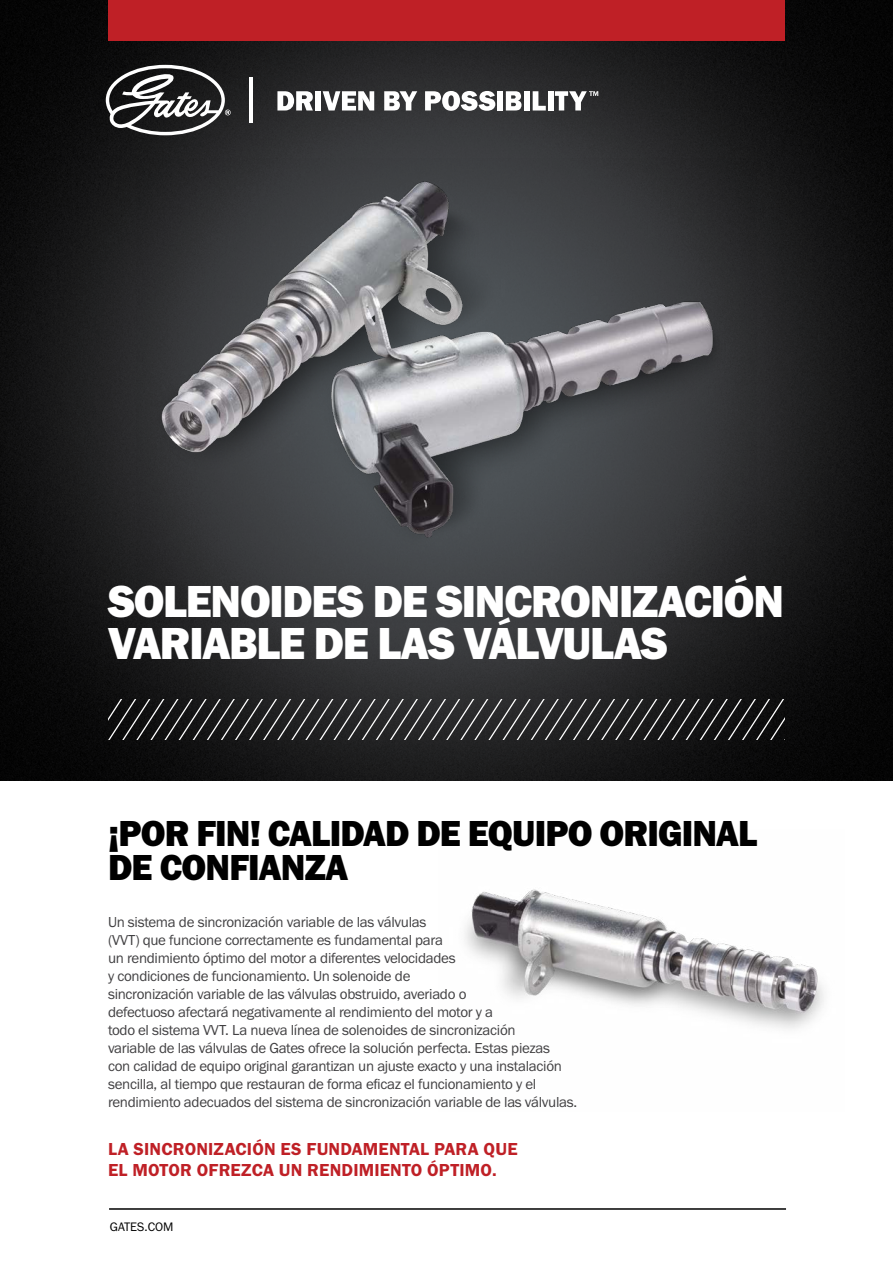
<style>
.page{position:relative;width:893px;height:1263px;background:#fff}
.page>*{position:absolute;margin:0;border:0;box-sizing:border-box;transform-origin:0 0}
.Main_Title{font:46.5px/42px "Franklin Gothic URW Hea";letter-spacing:-.03em;color:#fff;scale:.96 1}
.Paragraph_-_Title{font:37.5px/33.8px "Franklin Gothic URW Hea";letter-spacing:-.025em;color:#000;scale:.96 1}
.BODY_-_Title_Red{font:18px/21px "Franklin Gothic URW Dem";letter-spacing:.01em;color:#bf2026}
.Paragraph_-_Body{font:15px/18px "Franklin Gothic URW Boo";letter-spacing:-.02em;color:#414042}
.BODY_-_Footer{font:12.75px "Franklin Gothic URW Boo";color:#000}
</style>
<div class="page">
<img style="left:0;top:0;width:893px;height:780px">
<hr style="left:109px;top:1208px;width:677px;height:2px;background:#000">
<svg style="left:108px;top:699px;width:677px;height:41px;background:#353536"></svg>
<img style="left:465px;top:889px;width:359px;height:140px">
<img style="left:136px;top:159px;width:620px;height:463px">
<div style="left:108px;top:0;width:677px;height:40px;background:#bf2026"></div>
<hr style="left:250px;top:77px;width:3px;height:46px;background:#fff">
<svg style="left:277px;top:91px;width:36px;height:19px"></svg>
<div style="left:315px;top:91px;width:6px;height:19px;background:#fff"></div>
<svg style="left:323px;top:91px;width:51px;height:19px"></svg>
<svg style="left:384px;top:91px;width:33px;height:19px"></svg>
<svg style="left:425px;top:91px;width:70px;height:20px"></svg>
<div style="left:497px;top:91px;width:6px;height:19px;background:#fff"></div>
<svg style="left:506px;top:91px;width:15px;height:19px"></svg>
<div style="left:524px;top:91px;width:6px;height:19px;background:#fff"></div>
<svg style="left:533px;top:91px;width:13px;height:19px"></svg>
<div style="left:548px;top:91px;width:5px;height:19px;background:#fff"></div>
<svg style="left:555px;top:91px;width:43px;height:19px"></svg>
<svg style="left:106px;top:65px;width:125px;height:70px"></svg>
<p class="Main_Title" style="left:108px;top:579px;width:706px">SOLENOIDES DE SINCRONIZACIÓN<br>VARIABLE DE LAS VÁLVULAS</p>
<p class="Paragraph_-_Title" style="left:108px;top:815px;width:678px">¡POR FIN! CALIDAD DE EQUIPO ORIGINAL<br>DE CONFIANZA</p>
<p class="Paragraph_-_Body" style="left:108px;top:913px;width:471px">Un sistema de sincronización variable de las válvulas<br>(VVT) que funcione correctamente es fundamental para<br>un rendimiento óptimo del motor a diferentes velocidades<br>y condiciones de funcionamiento. Un solenoide de<br>sincronización variable de las válvulas obstruido, averiado o<br>defectuoso afectará negativamente al rendimiento del motor y a<br>todo el sistema VVT. La nueva línea de solenoides de sincronización<br>variable de las válvulas de Gates ofrece la solución perfecta. Estas piezas<br>con calidad de equipo original garantizan un ajuste exacto y una instalación sencilla, al tiempo que restauran de forma eficaz el funcionamiento y el rendimiento adecuados del sistema de sincronización variable de las válvulas.</p>
<p class="BODY_-_Title_Red" style="left:108px;top:1138px;width:411px">LA SINCRONIZACIÓN ES FUNDAMENTAL PARA QUE<br>EL MOTOR OFREZCA UN RENDIMIENTO ÓPTIMO.</p>
<p class="BODY_-_Footer" style="left:110px;top:1219px;width:65px">GATES.COM</p>
</div>
